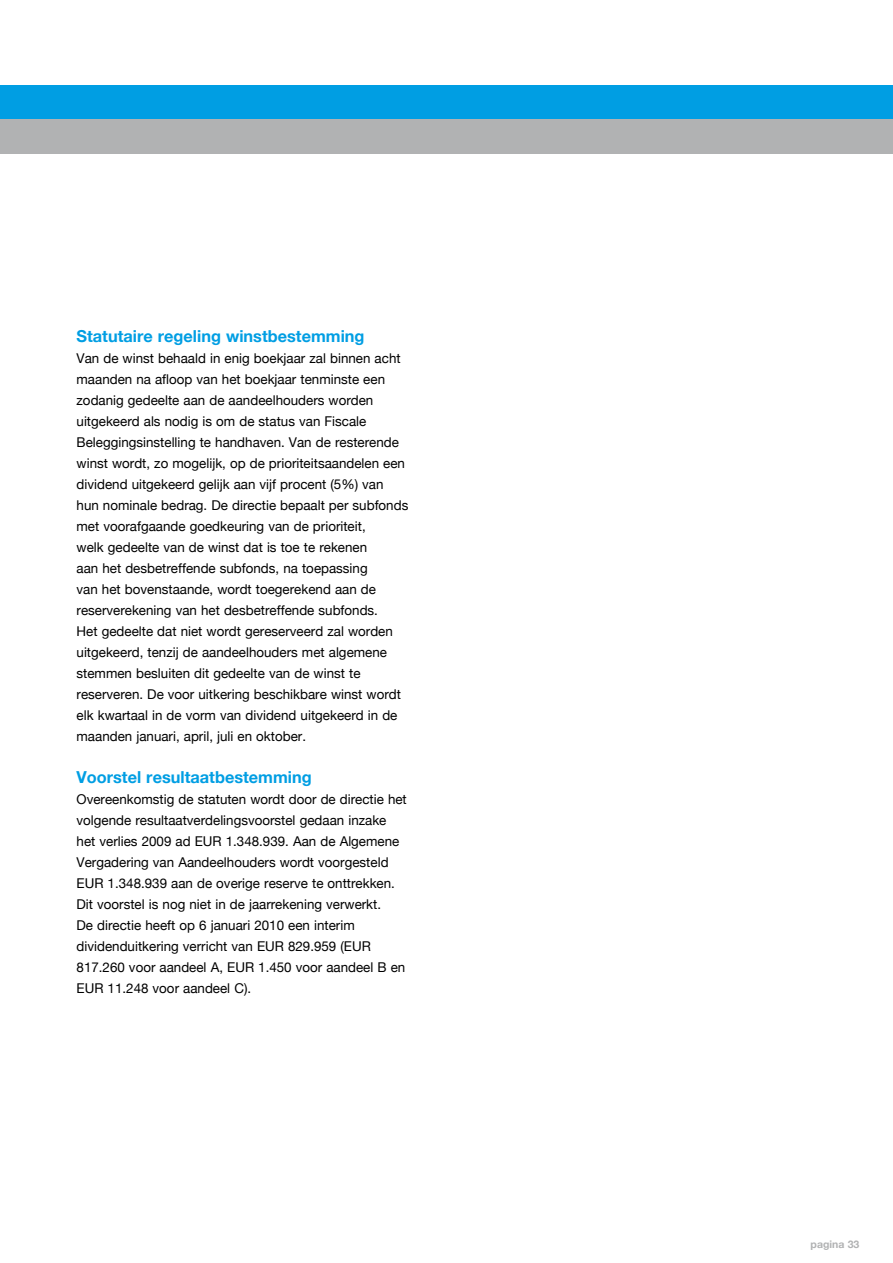
<style>
.page{position:relative;width:893px;height:1263px;background:#fff}
.page>*{position:absolute;margin:0;border:0;box-sizing:border-box;transform-origin:0 0}
.t1{font:700 16.5px "Helvetica Neue";color:#009ee3}
.t2{font:13.5px/21px "Helvetica Neue";color:#000}
.t3{font:700 10.5px "Helvetica Neue";color:#b1b2b3}
</style>
<div class="page">
<div style="left:0;top:85px;width:21px;height:34px;background:#009ee3"></div>
<div style="left:0;top:119px;width:21px;height:34px;background:#b1b2b3"></div>
<div style="left:21px;top:85px;width:871px;height:34px;background:#009ee3"></div>
<div style="left:21px;top:119px;width:871px;height:34px;background:#b1b2b3"></div>
<p class="t1" style="left:77px;top:330px;width:289px">Statutaire regeling winstbestemming</p>
<p class="t2" style="left:77px;top:349px;width:333px">Van de winst behaald in enig boekjaar zal binnen acht maanden na afloop van het boekjaar tenminste een zodanig gedeelte aan de aandeelhouders worden uitgekeerd als nodig is om de status van Fiscale Beleggingsinstelling te handhaven. Van de resterende winst wordt, zo mogelijk, op de prioriteitsaandelen een dividend uitgekeerd gelijk aan vijf procent (5%) van hun nominale bedrag. De directie bepaalt per subfonds met voorafgaande goedkeuring van de prioriteit,<br>welk gedeelte van de winst dat is toe te rekenen<br>aan het desbetreffende subfonds, na toepassing<br>van het bovenstaande, wordt toegerekend aan de reserverekening van het desbetreffende subfonds.<br>Het gedeelte dat niet wordt gereserveerd zal worden uitgekeerd, tenzij de aandeelhouders met algemene stemmen besluiten dit gedeelte van de winst te reserveren. De voor uitkering beschikbare winst wordt elk kwartaal in de vorm van dividend uitgekeerd in de maanden januari, april, juli en oktober.</p>
<p class="t1" style="left:77px;top:771px;width:237px">Voorstel resultaatbestemming</p>
<p class="t2" style="left:77px;top:790px;width:332px">Overeenkomstig de statuten wordt door de directie het volgende resultaatverdelingsvoorstel gedaan inzake het verlies 2009 ad EUR 1.348.939. Aan de Algemene Vergadering van Aandeelhouders wordt voorgesteld EUR 1.348.939 aan de overige reserve te onttrekken.<br>Dit voorstel is nog niet in de jaarrekening verwerkt.<br>De directie heeft op 6 januari 2010 een interim dividenduitkering verricht van EUR 829.959 (EUR 817.260 voor aandeel A, EUR 1.450 voor aandeel B en EUR 11.248 voor aandeel C).</p>
<p class="t3" style="left:810px;top:1240px;width:50px">pagina 33</p>
</div>
